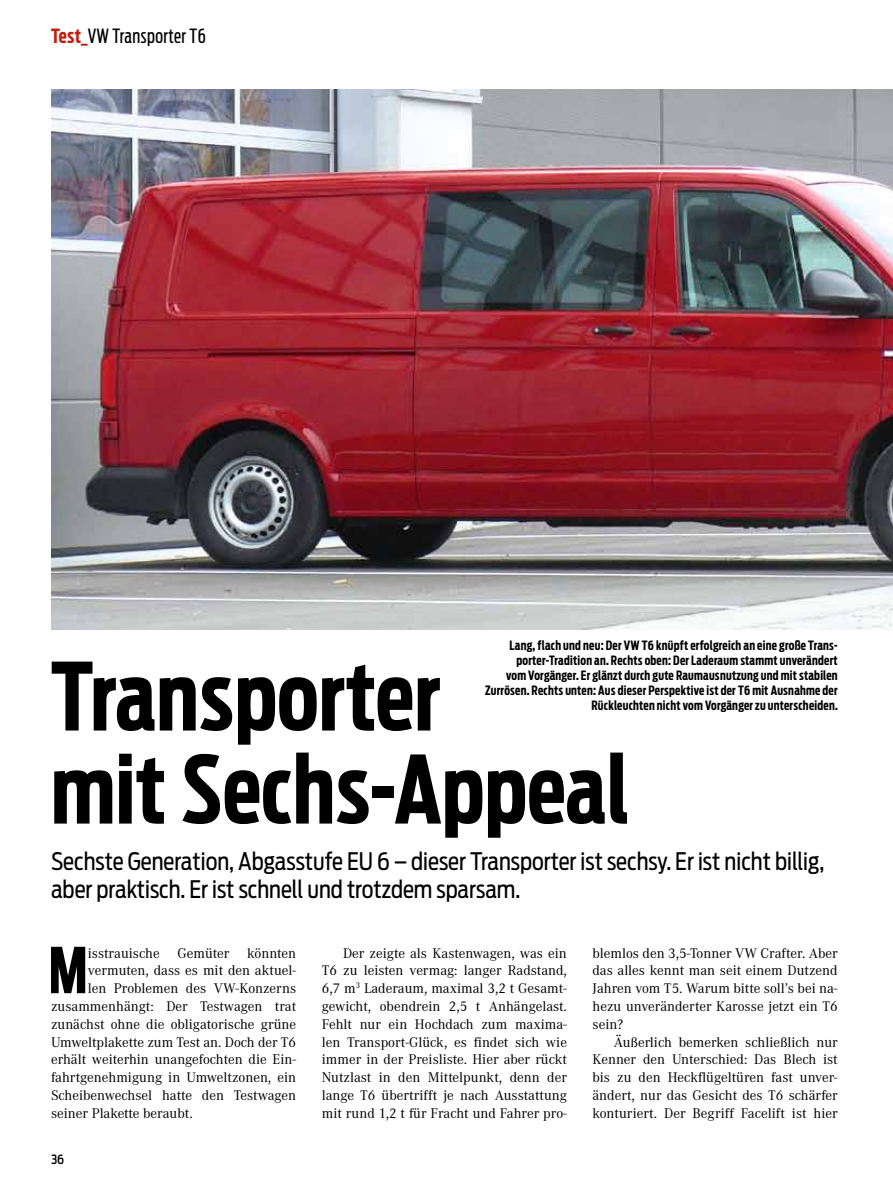
<style>
.page{position:relative;width:893px;height:1191px;background:#fff}
.page>*{position:absolute;margin:0;border:0;box-sizing:border-box;transform-origin:0 0}
.t1{font:700 93px/93px "Antenna Extra Cond";letter-spacing:.005em;color:#000}
.t2{font:700 62.7px "Antenna Extra Cond";color:#000}
.t3{font:24px/28.5px "Antenna Cond";color:#000;scale:.95 1}
.t4{font:19.5px "Antenna Extra Cond";letter-spacing:.02em;color:#000}
.t5{font:14.55px/17.9px "Corporate A";color:#000;text-align:justify}
.t6{font:700 12.75px/15px "Antenna Extra Cond";letter-spacing:.02em;color:#000;text-align:right}
.t7{font:500 12.75px "Antenna Cond";color:#000;scale:.95 1}
.s1{font-weight:700;color:#c02010}
</style>
<div class="page">
<img style="left:51px;top:89px;width:842px;height:540px">
<h3 class="t4" style="left:51px;top:24px;width:156px"><span class="s1">Test_</span>VW Transporter T6</h3>
<p class="t6" style="left:485px;top:637px;width:354px">Lang, flach und neu: Der VW T6 knüpft erfolgreich an eine große Trans&shy;porter-Tradition an. Rechts oben: Der Laderaum stammt unverändert<br>vom Vorgänger. Er glänzt durch gute Raumausnutzung und mit stabilen Zurrösen. Rechts unten: Aus dieser Perspektive ist der T6 mit Ausnahme der Rückleuchten nicht vom Vorgänger zu unterscheiden.</p>
<h1 class="t1" style="left:51px;top:650px;width:579px">Transporter<br>mit Sechs-Appeal</h1>
<h3 class="t3" style="left:51px;top:847px;width:815px">Sechste Generation, Abgasstufe EU 6 – dieser Transporter ist sechsy. Er ist nicht billig, aber praktisch. Er ist schnell und trotzdem sparsam.</h3>
<h2 class="t2" style="left:48px;top:933px;width:41px">M</h2>
<p class="t5" style="left:88px;top:944px;width:210px">isstrauische Gemüter könnten</p>
<p class="t5" style="left:88px;top:962px;width:210px">vermuten, dass es mit den aktuel-</p>
<p class="t5" style="left:88px;top:979px;width:210px">len Problemen des VW-Konzerns</p>
<p class="t5" style="left:51px;top:997px;width:247px">zusammenhängt: Der Testwagen trat</p>
<p class="t5" style="left:51px;top:1015px;width:247px">zunächst ohne die obligatorische grüne</p>
<p class="t5" style="left:51px;top:1033px;width:247px">Umweltplakette zum Test an. Doch der T6</p>
<p class="t5" style="left:51px;top:1051px;width:247px">erhält weiterhin unangefochten die Ein-</p>
<p class="t5" style="left:51px;top:1068px;width:247px">fahrtgenehmigung in Umweltzonen, ein</p>
<p class="t5" style="left:51px;top:1086px;width:247px">Scheibenwechsel hatte den Testwagen</p>
<p class="t5" style="left:51px;top:1104px;width:143px">seiner Plakette beraubt.</p>
<p class="t7" style="left:51px;top:1151px;width:15px">36</p>
<p class="t5" style="left:322px;top:944px;width:247px;text-indent:21px">Der zeigte als Kastenwagen, was ein T6 zu leisten vermag: langer Radstand, 6,7 m<sup>3</sup> Laderaum, maximal 3,2 t Gesamt&shy;gewicht, obendrein 2,5 t Anhängelast.<br>Fehlt nur ein Hochdach zum maxima&shy;len Transport-Glück, es findet sich wie immer in der Preisliste. Hier aber rückt Nutzlast in den Mittelpunkt, denn der lange T6 übertrifft je nach Ausstattung mit rund 1,2 t für Fracht und Fahrer pro-</p>
<p class="t5" style="left:592px;top:944px;width:247px">blemlos den 3,5-Tonner VW Crafter. Aber das alles kennt man seit einem Dutzend Jahren vom T5. Warum bitte soll’s bei na&shy;hezu unveränderter Karosse jetzt ein T6 sein?</p>
<p class="t5" style="left:592px;top:1033px;width:247px;text-indent:21px">Äußerlich bemerken schließlich nur Kenner den Unterschied: Das Blech ist bis zu den Heckflügeltüren fast unver&shy;ändert, nur das Gesicht des T6 schärfer konturiert. Der Begriff Facelift ist hier</p>
</div>
